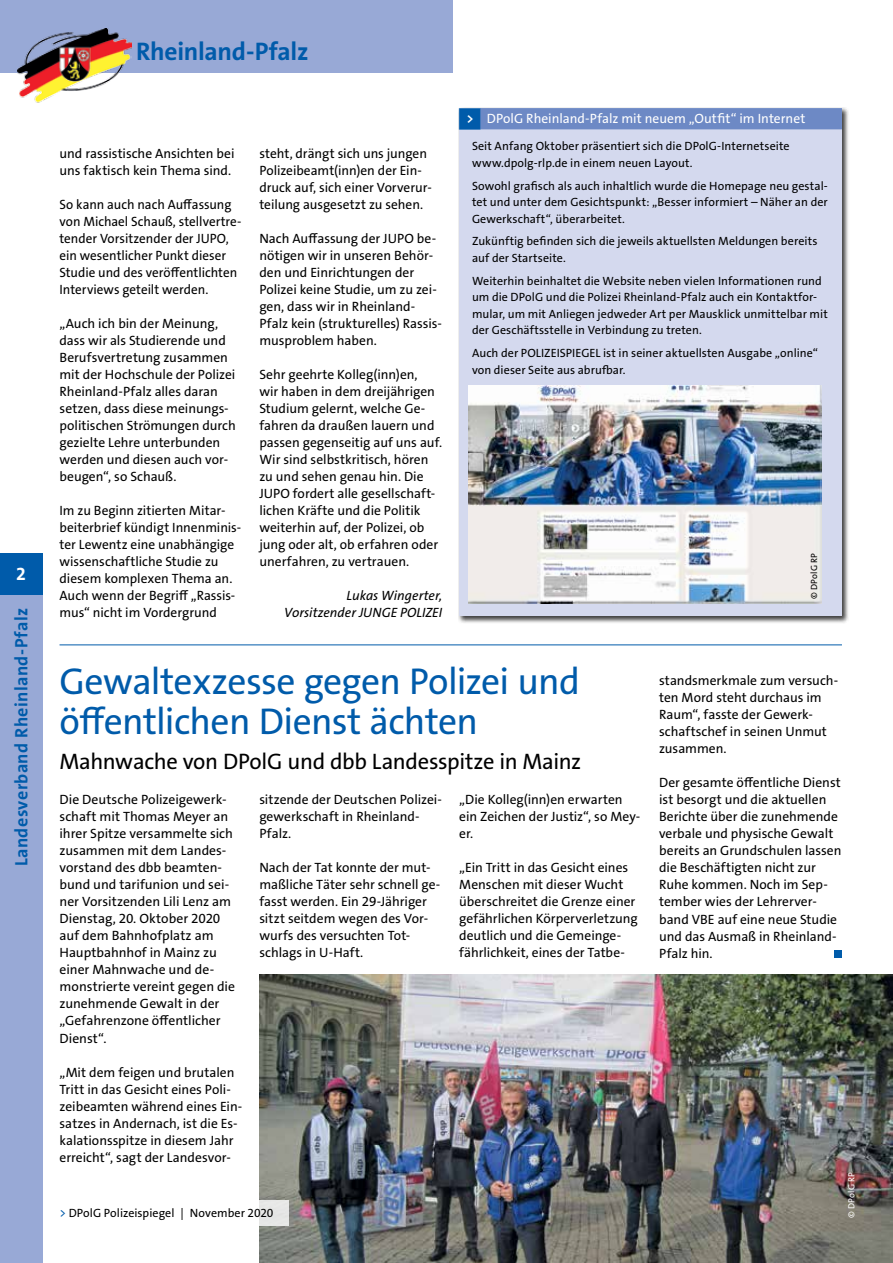
<style>
.page{position:relative;width:893px;height:1263px;background:#fff}
.page>*{position:absolute;margin:0;border:0;box-sizing:border-box;transform-origin:0 0}
.t1{font:37.5px/40.5px "The Sans Os F";letter-spacing:-.015em;color:#005baa}
.t2{font:700 25.5px "The Sans Os F";letter-spacing:-.01em;color:#005baa}
.t3{font:22.5px "The Sans Os F";letter-spacing:-.015em;color:#000}
.t4{font:700 18px "The Sans Os F";letter-spacing:.02em;color:#005baa}
.t5{font:700 18px "The Sans Os F";color:#fff}
.t6{font:13.5px/17px "The Sans Os F";color:#000}
.t7{font:13.5px "The Sans Os F";color:#fff}
.t8{font:italic 13.5px/17px "The Sans Os F";color:#000;text-align:right}
.t9{font:12px/16.5px "The Sans Os F";letter-spacing:.005em;color:#000}
.t10{font:9px "The Sans Os F";letter-spacing:.015em;color:#fff}
.t11{font:9px "The Sans Os F";letter-spacing:.015em;color:#000}
.s1{font-family:"Top Numbers";color:#005baa}
.s2{color:#005baa}
</style>
<div class="page">
<hr style="left:60px;top:644px;width:782px;height:1px;background:#005baa">
<div style="left:458px;top:107px;width:391px;height:516px;background:#000;opacity:.75"></div>
<div style="left:459px;top:108px;width:383px;height:508px;background:#d4d9ee"></div>
<div style="left:480px;top:108px;width:362px;height:21px;background:#6d89c5"></div>
<div style="left:463px;top:110px;width:13px;height:17px;background:#fff"></div>
<img style="left:469px;top:386px;width:353px;height:218px">
<div style="left:835px;top:950px;width:7px;height:7px;background:#005baa"></div>
<img style="left:259px;top:974px;width:634px;height:289px">
<div style="left:0;top:553px;width:43px;height:42px;background:#005baa"></div>
<div style="left:0;top:595px;width:43px;height:668px;background:#98a9d6"></div>
<div style="left:0;top:0;width:453px;height:72px;background:#98a9d6"></div>
<img style="left:18px;top:28px;width:114px;height:75px">
<div style="left:60px;top:1200px;width:229px;height:26px;background:#fff"></div>
<h3 class="t5" style="left:16px;top:562px;width:11px">2</h3>
<h3 class="t4" style="left:10px;top:866px;width:260px;rotate:-90deg">Landesverband Rheinland-Pfalz</h3>
<h2 class="t2" style="left:136px;top:35px;width:174px">Rheinland-Pfalz</h2>
<p class="t6" style="left:60px;top:145px;width:177px">und rassistische Ansichten bei uns faktisch kein Thema sind.</p>
<p class="t6" style="left:60px;top:196px;width:184px">So kann auch nach Auffassung von Michael Schauß, stellvertre&shy;tender Vorsitzender der JUPO, ein wesentlicher Punkt dieser<br>Studie und des veröffentlichten<br>Interviews geteilt werden.</p>
<p class="t6" style="left:60px;top:315px;width:178px">„Auch ich bin der Meinung, dass wir als Studierende und<br>Berufsvertretung zusammen mit der Hochschule der Polizei<br>Rheinland-Pfalz alles daran setzen, dass diese meinungs&shy;politischen Strömungen durch gezielte Lehre unterbunden werden und diesen auch vor&shy;beugen“, so Schauß.</p>
<p class="t6" style="left:60px;top:502px;width:183px">Im zu Beginn zitierten Mitar&shy;beiterbrief kündigt Innenminis&shy;ter Lewentz eine unabhängige wissenschaftliche Studie zu diesem komplexen Thema an.<br>Auch wenn der Begriff „Rassis&shy;mus“ nicht im Vordergrund</p>
<p class="t6" style="left:259px;top:145px;width:174px">steht, drängt sich uns jungen<br>Polizeibeamt(inn)en der Ein&shy;druck auf, sich einer Vorverur&shy;teilung ausgesetzt zu sehen.</p>
<p class="t6" style="left:259px;top:230px;width:184px">Nach Auffassung der JUPO be&shy;nötigen wir in unseren Behör&shy;den und Einrichtungen der<br>Polizei keine Studie, um zu zei&shy;gen, dass wir in Rheinland-<br>Pfalz kein (strukturelles) Rassis&shy;musproblem haben.</p>
<p class="t6" style="left:259px;top:366px;width:184px">Sehr geehrte Kolleg(inn)en,<br>wir haben in dem dreijährigen<br>Studium gelernt, welche Ge&shy;fahren da draußen lauern und passen gegenseitig auf uns auf.<br>Wir sind selbstkritisch, hören zu und sehen genau hin. Die<br>JUPO fordert alle gesellschaft&shy;lichen Kräfte und die Politik weiterhin auf, der Polizei, ob jung oder alt, ob erfahren oder unerfahren, zu vertrauen.</p>
<p class="t8" style="left:284px;top:587px;width:159px">Lukas Wingerter,<br>Vorsitzender JUNGE POLIZEI</p>
<p class="t7" style="left:459px;top:110px;width:348px"><span class="s1">&lt;</span> DPolG Rheinland-Pfalz mit neuem „Outfit“ im Internet</p>
<p class="t9" style="left:472px;top:138px;width:319px">Seit Anfang Oktober präsentiert sich die DPolG-Internetseite www.dpolg-rlp.de in einem neuen Layout.</p>
<p class="t9" style="left:472px;top:177px;width:357px;text-align:justify">Sowohl grafisch als auch inhaltlich wurde die Homepage neu gestal&shy;tet und unter dem Gesichtspunkt: „Besser informiert – Näher an der Gewerkschaft“, überarbeitet.</p>
<p class="t9" style="left:472px;top:233px;width:347px">Zukünftig befinden sich die jeweils aktuellsten Meldungen bereits auf der Startseite.</p>
<p class="t9" style="left:472px;top:273px;width:357px">Weiterhin beinhaltet die Website neben vielen Informationen rund um die DPolG und die Polizei Rheinland-Pfalz auch ein Kontaktfor&shy;mular, um mit Anliegen jedweder Art per Mausklick unmittelbar mit der Geschäftsstelle in Verbindung zu treten.</p>
<p class="t9" style="left:472px;top:345px;width:347px">Auch der POLIZEISPIEGEL ist in seiner aktuellsten Ausgabe „online“ von dieser Seite aus abrufbar.</p>
<p class="t11" style="left:808px;top:599px;width:47px;rotate:-90deg">© DPolG RP</p>
<h1 class="t1" style="left:60px;top:661px;width:522px">Gewaltexzesse gegen Polizei und öffentlichen Dienst ächten</h1>
<h3 class="t3" style="left:60px;top:747px;width:523px">Mahnwache von DPolG und dbb Landesspitze in Mainz</h3>
<p class="t6" style="left:60px;top:791px;width:177px">Die Deutsche Polizeigewerk&shy;schaft mit Thomas Meyer an ihrer Spitze versammelte sich zusammen mit dem Landes&shy;vorstand des dbb beamten&shy;bund und tarifunion und sei&shy;ner Vorsitzenden Lili Lenz am<br>Dienstag, 20. Oktober 2020 auf dem Bahnhofplatz am<br>Hauptbahnhof in Mainz zu einer Mahnwache und de&shy;monstrierte vereint gegen die zunehmende Gewalt in der „Gefahrenzone öffentlicher<br>Dienst“.</p>
<p class="t6" style="left:60px;top:1063px;width:184px">„Mit dem feigen und brutalen<br>Tritt in das Gesicht eines Poli&shy;zeibeamten während eines Ein&shy;satzes in Andernach, ist die Es&shy;kalationsspitze in diesem Jahr erreicht“, sagt der Landesvor-</p>
<p class="t6" style="left:259px;top:791px;width:184px">sitzende der Deutschen Polizei&shy;gewerkschaft in Rheinland-<br>Pfalz.</p>
<p class="t6" style="left:259px;top:859px;width:183px">Nach der Tat konnte der mut&shy;maßliche Täter sehr schnell ge&shy;fasst werden. Ein 29-Jähriger sitzt seitdem wegen des Vor&shy;wurfs des versuchten Tot&shy;schlags in U-Haft.</p>
<p class="t9" style="left:60px;top:1205px;width:215px"><span class="s2">&gt;</span> DPolG Polizeispiegel | November 2020</p>
<p class="t6" style="left:459px;top:791px;width:183px">„Die Kolleg(inn)en erwarten ein Zeichen der Justiz“, so Mey&shy;er.</p>
<p class="t6" style="left:459px;top:859px;width:180px">„Ein Tritt in das Gesicht eines<br>Menschen mit dieser Wucht überschreitet die Grenze einer gefährlichen Körperverletzung deutlich und die Gemeinge&shy;fährlichkeit, eines der Tatbe-</p>
<p class="t6" style="left:659px;top:672px;width:181px">standsmerkmale zum versuch&shy;ten Mord steht durchaus im<br>Raum“, fasste der Gewerk&shy;schaftschef in seinen Unmut zusammen.</p>
<p class="t6" style="left:659px;top:774px;width:184px">Der gesamte öffentliche Dienst ist besorgt und die aktuellen<br>Berichte über die zunehmende verbale und physische Gewalt bereits an Grundschulen lassen die Beschäftigten nicht zur<br>Ruhe kommen. Noch im Sep&shy;tember wies der Lehrerver&shy;band VBE auf eine neue Studie und das Ausmaß in Rheinland-<br>Pfalz hin.</p>
<p class="t10" style="left:846px;top:1218px;width:47px;rotate:-90deg">© DPolG RP</p>
</div>
